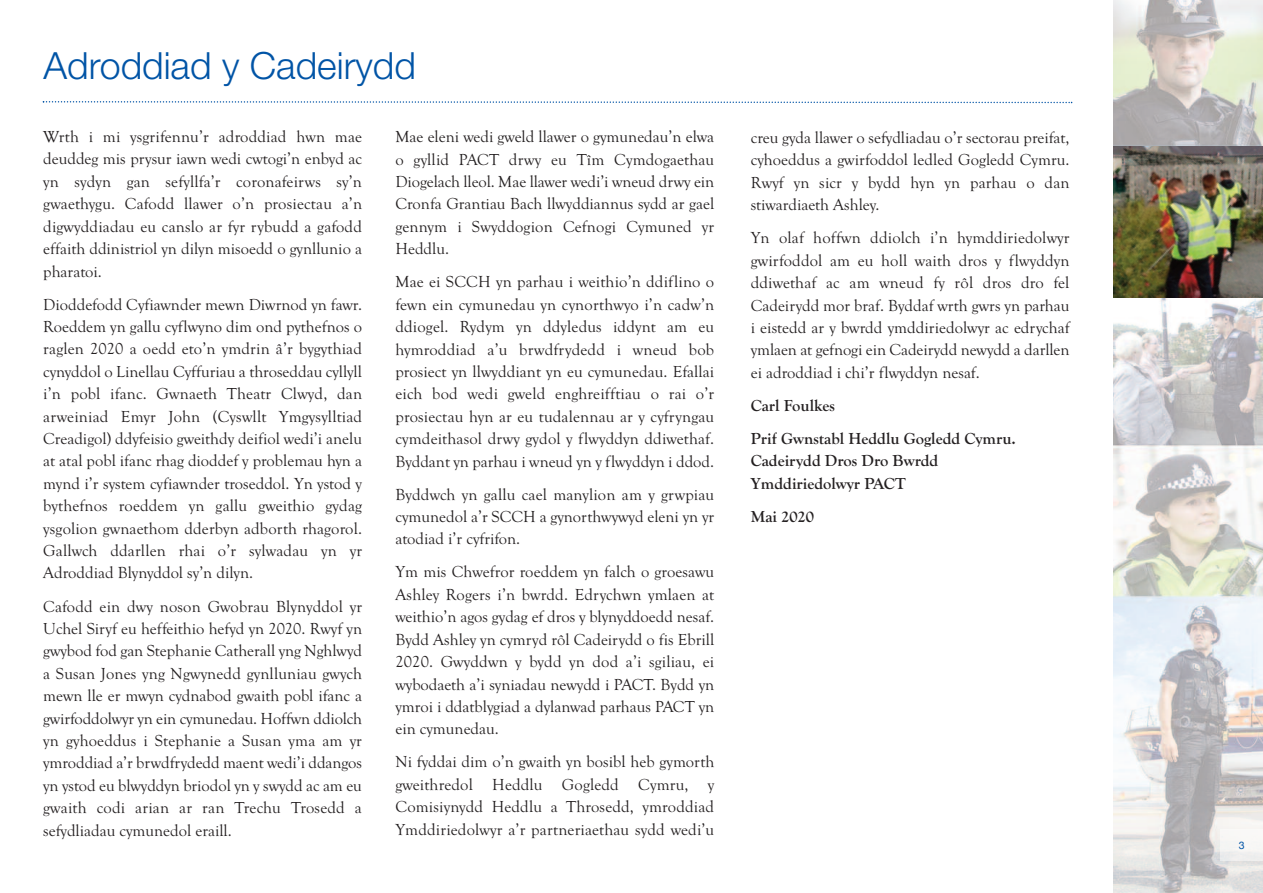
<style>
.page{position:relative;width:1263px;height:893px;background:#fff}
.page>*{position:absolute;margin:0;border:0;box-sizing:border-box;transform-origin:0 0}
.t1{font:300 37.5px "Helvetica Neue";color:#0154a6}
.t2{font:16.5px/22.4px "Goudy Old Style T";color:#231f20;text-align:justify}
.t3{font:700 16.5px/33px "Goudy Old Style T";color:#231f20}
.t4{font:10.5px "Helvetica Neue";color:#0154a6}
</style>
<div class="page">
<img style="left:1113px;top:0;width:150px;height:893px">
<div style="left:1220px;top:829px;width:43px;height:32px;background:#f7f6f5"></div>
<img style="left:1114px;top:146px;width:149px;height:151px">
<svg style="left:42px;top:101px;width:1030px;height:3px"></svg>
<h1 class="t1" style="left:44px;top:35px;width:374px">Adroddiad y Cadeirydd</h1>
<p class="t2" style="left:43px;top:125px;width:320px">Wrth i mi ysgrifennu’r adroddiad hwn mae deuddeg mis prysur iawn wedi cwtogi’n enbyd ac yn sydyn gan sefyllfa’r coronafeirws sy’n gwaethygu. Cafodd llawer o’n prosiectau a’n digwyddiadau eu canslo ar fyr rybudd a gafodd effaith ddinistriol yn dilyn misoedd o gynllunio a pharatoi.</p>
<p class="t2" style="left:43px;top:293px;width:320px">Dioddefodd Cyfiawnder mewn Diwrnod yn fawr.<br>Roeddem yn gallu cyflwyno dim ond pythefnos o raglen 2020 a oedd eto’n ymdrin â’r bygythiad cynyddol o Linellau Cyffuriau a throseddau cyllyll i’n pobl ifanc. Gwnaeth Theatr Clwyd, dan arweiniad Emyr John (Cyswllt Ymgysylltiad Creadigol) ddyfeisio gweithdy deifiol wedi’i anelu at atal pobl ifanc rhag dioddef y problemau hyn a mynd i’r system cyfiawnder troseddol. Yn ystod y bythefnos roeddem yn gallu gweithio gydag ysgolion gwnaethom dderbyn adborth rhagorol.<br>Gallwch ddarllen rhai o’r sylwadau yn yr Adroddiad Blynyddol sy’n dilyn.</p>
<p class="t2" style="left:43px;top:595px;width:320px">Cafodd ein dwy noson Gwobrau Blynyddol yr Uchel Siryf eu heffeithio hefyd yn 2020. Rwyf yn gwybod fod gan Stephanie Catherall yng Nghlwyd a Susan Jones yng Ngwynedd gynlluniau gwych mewn lle er mwyn cydnabod gwaith pobl ifanc a gwirfoddolwyr yn ein cymunedau. Hoffwn ddiolch yn gyhoeddus i Stephanie a Susan yma am yr ymroddiad a’r brwdfrydedd maent wedi’i ddangos yn ystod eu blwyddyn briodol yn y swydd ac am eu gwaith codi arian ar ran Trechu Trosedd a sefydliadau cymunedol eraill.</p>
<p class="t2" style="left:395px;top:125px;width:320px">Mae eleni wedi gweld llawer o gymunedau’n elwa o gyllid PACT drwy eu Tîm Cymdogaethau Diogelach lleol. Mae llawer wedi’i wneud drwy ein Cronfa Grantiau Bach llwyddiannus sydd ar gael gennym i Swyddogion Cefnogi Cymuned yr Heddlu.</p>
<p class="t2" style="left:395px;top:270px;width:320px">Mae ei SCCH yn parhau i weithio’n ddiflino o fewn ein cymunedau yn cynorthwyo i’n cadw’n ddiogel. Rydym yn ddyledus iddynt am eu hymroddiad a’u brwdfrydedd i wneud bob prosiect yn llwyddiant yn eu cymunedau. Efallai eich bod wedi gweld enghreifftiau o rai o’r prosiectau hyn ar eu tudalennau ar y cyfryngau cymdeithasol drwy gydol y flwyddyn ddiwethaf.<br>Byddant yn parhau i wneud yn y flwyddyn i ddod.</p>
<p class="t2" style="left:395px;top:483px;width:320px">Byddwch yn gallu cael manylion am y grwpiau cymunedol a’r SCCH a gynorthwywyd eleni yn yr atodiad i’r cyfrifon.</p>
<p class="t2" style="left:395px;top:561px;width:320px">Ym mis Chwefror roeddem yn falch o groesawu Ashley Rogers i’n bwrdd. Edrychwn ymlaen at weithio’n agos gydag ef dros y blynyddoedd nesaf.<br>Bydd Ashley yn cymryd rôl Cadeirydd o fis Ebrill 2020. Gwyddwn y bydd yn dod a’i sgiliau, ei wybodaeth a’i syniadau newydd i PACT. Bydd yn ymroi i ddatblygiad a dylanwad parhaus PACT yn ein cymunedau.</p>
<p class="t2" style="left:395px;top:750px;width:320px">Ni fyddai dim o’n gwaith yn bosibl heb gymorth gweithredol Heddlu Gogledd Cymru, y Comisiynydd Heddlu a Throsedd, ymroddiad Ymddiriedolwyr a’r partneriaethau sydd wedi’u</p>
<p class="t2" style="left:751px;top:126px;width:320px">creu gyda llawer o sefydliadau o’r sectorau preifat, cyhoeddus a gwirfoddol ledled Gogledd Cymru.<br>Rwyf yn sicr y bydd hyn yn parhau o dan stiwardiaeth Ashley.</p>
<p class="t2" style="left:751px;top:226px;width:320px">Yn olaf hoffwn ddiolch i’n hymddiriedolwyr gwirfoddol am eu holl waith dros y flwyddyn ddiwethaf ac am wneud fy rôl dros dro fel Cadeirydd mor braf. Byddaf wrth gwrs yn parhau i eistedd ar y bwrdd ymddiriedolwyr ac edrychaf ymlaen at gefnogi ein Cadeirydd newydd a darllen ei adroddiad i chi’r flwyddyn nesaf.</p>
<p class="t3" style="left:751px;top:389px;width:267px">Carl Foulkes<br>Prif Gwnstabl Heddlu Gogledd Cymru.</p>
<p class="t3" style="left:751px;top:449px;width:189px;line-height:22.4px">Cadeirydd Dros Dro Bwrdd<br>Ymddiriedolwyr PACT</p>
<p class="t3" style="left:751px;top:499px;width:65px">Mai 2020</p>
<p class="t4" style="left:1239px;top:839px;width:7px">3</p>
</div>
